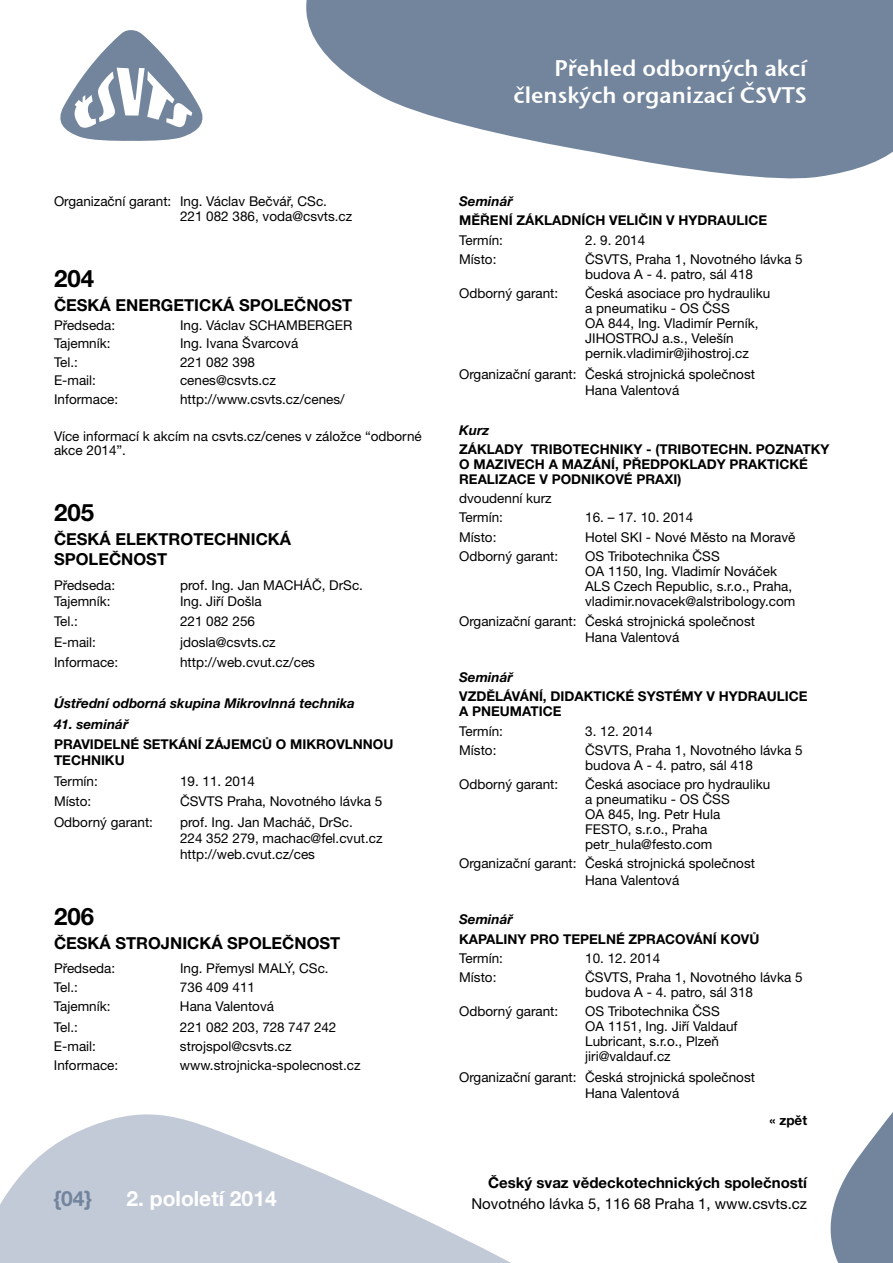
<style>
.page{position:relative;width:893px;height:1263px;background:#fff}
.page>*{position:absolute;margin:0;border:0;box-sizing:border-box;transform-origin:0 0}
.t1{font:700 24px "Helvetica Neue CE";color:#000}
.t2{font:22.5px/27px "Stone Sans Sem ITCTT Semi";color:#fff;text-align:right}
.t3{font:700 21px "Helvetica Neue CE";color:#fff}
.t4{font:700 21px "Helvetica Neue CE";color:#72859d}
.t5{font:700 16.5px/19.8px "Helvetica Neue CE";color:#000}
.t6{font:15px "Helvetica Neue CE";color:#000}
.t7{font:700 15px "Helvetica Neue CE";color:#000}
.t8{font:13.5px/15px "Helvetica Neue CE";color:#000}
.t9{font:700 13.5px "Helvetica Neue CE";letter-spacing:.11em;color:#000}
.t10{font:italic 700 13.5px "Helvetica Neue CE";color:#000}
.t11{font:700 13.5px "Helvetica Neue CE";letter-spacing:.09em;color:#000}
</style>
<div class="page">
<svg style="left:0;top:1114px;width:511px;height:149px;fill:#c3cad7"></svg>
<svg style="left:306px;top:0;width:587px;height:179px;fill:#72859d"></svg>
<svg style="left:830px;top:1112px;width:63px;height:151px;fill:#72859d"></svg>
<svg style="left:60px;top:30px;width:143px;height:111px"></svg>
<p class="t8" style="left:180px;top:194px;width:174px;line-height:14.2px;text-indent:-126px">Organizační garant: Ing. Václav Bečvář, CSc.<br>221 082 386, voda@csvts.cz</p>
<h1 class="t1" style="left:54px;top:265px;width:42px">204</h1>
<p class="t5" style="left:54px;top:295px;width:24px">ČESK</p>
<p class="t5" style="left:100px;top:295px;width:28px">Á ENER</p>
<p class="t5" style="left:161px;top:295px;width:24px">GETICK</p>
<p class="t5" style="left:223px;top:295px;width:73px">Á SPOLEČNOST</p>
<p class="t8" style="left:54px;top:317px;width:63px">Předseda:</p>
<p class="t8" style="left:180px;top:317px;width:89px">Ing. Václav Schamber</p>
<p class="t8" style="left:324px;top:317px;width:20px">ger</p>
<p class="t8" style="left:54px;top:336px;width:58px">Tajemník:</p>
<p class="t8" style="left:180px;top:336px;width:120px">Ing. Ivana Švarcová</p>
<p class="t8" style="left:54px;top:354px;width:26px">Tel.:</p>
<p class="t8" style="left:180px;top:354px;width:77px">221 082 398</p>
<p class="t8" style="left:54px;top:373px;width:44px">E-mail:</p>
<p class="t8" style="left:180px;top:373px;width:98px">cenes@csvts.cz</p>
<p class="t8" style="left:54px;top:391px;width:66px">Informace:</p>
<p class="t8" style="left:180px;top:391px;width:166px">http://www.csvts.cz/cenes/</p>
<p class="t8" style="left:54px;top:429px;width:369px;line-height:14.2px">Více informací k akcím na csvts.cz/cenes v záložce “odborné akce 2014”.</p>
<h1 class="t1" style="left:54px;top:499px;width:42px">205</h1>
<p class="t5" style="left:54px;top:529px;width:239px">ČESKÁ ELEKTROTECHNICKÁ<br>SPOLEČNOST</p>
<p class="t8" style="left:54px;top:577px;width:63px">Předseda:</p>
<p class="t8" style="left:180px;top:577px;width:106px">prof. Ing. Jan Mach</p>
<p class="t8" style="left:303px;top:577px;width:61px">áč , DrSc.</p>
<p class="t8" style="left:54px;top:593px;width:58px">Tajemník:</p>
<p class="t8" style="left:180px;top:593px;width:83px">Ing. Jiří Došla</p>
<p class="t8" style="left:54px;top:614px;width:26px">Tel.:</p>
<p class="t8" style="left:180px;top:614px;width:77px">221 082 256</p>
<p class="t8" style="left:54px;top:634px;width:44px">E-mail:</p>
<p class="t8" style="left:180px;top:634px;width:97px">jdosla@csvts.cz</p>
<p class="t8" style="left:54px;top:655px;width:66px">Informace:</p>
<p class="t8" style="left:180px;top:655px;width:136px">http://web.cvut.cz/ces</p>
<p class="t10" style="left:54px;top:696px;width:303px">Ústřední odborná skupina Mikrovlnná technika</p>
<p class="t10" style="left:54px;top:716px;width:76px">41. seminář</p>
<p class="t9" style="left:54px;top:737px;width:10px">PRAVIDE</p>
<p class="t9" style="left:113px;top:737px;width:41px">LNÉ SETK</p>
<p class="t9" style="left:179px;top:737px;width:64px">ÁNÍ ZÁJEMC</p>
<p class="t9" style="left:262px;top:737px;width:24px">Ů OMIKROV</p>
<p class="t9" style="left:345px;top:737px;width:19px">LNNO</p>
<p class="t9" style="left:383px;top:737px;width:12px">U</p>
<p class="t9" style="left:54px;top:753px;width:10px">TECHNIK</p>
<p class="t9" style="left:115px;top:753px;width:12px">U</p>
<p class="t8" style="left:54px;top:773px;width:45px">Termín:</p>
<p class="t8" style="left:180px;top:773px;width:77px">19. 11. 2014</p>
<p class="t8" style="left:54px;top:794px;width:39px">Místo:</p>
<p class="t8" style="left:180px;top:794px;width:204px">ČSVTS Praha, Novotného lávka 5</p>
<p class="t8" style="left:54px;top:814px;width:101px">Odborný garant:</p>
<p class="t8" style="left:180px;top:814px;width:204px;line-height:16.2px">prof. Ing. Jan Macháč, DrSc.<br>224 352 279, machac@fel.cvut.cz http://web.cvut.cz/ces</p>
<h1 class="t1" style="left:54px;top:903px;width:42px">206</h1>
<p class="t5" style="left:54px;top:933px;width:288px">ČESKÁ STROJNICKÁ SPOLEČNOST</p>
<p class="t8" style="left:54px;top:960px;width:63px">Předseda:</p>
<p class="t8" style="left:180px;top:960px;width:150px">Ing. Přemysl Malý, CSc.</p>
<p class="t8" style="left:54px;top:979px;width:26px">Tel.:</p>
<p class="t8" style="left:180px;top:979px;width:77px">736 409 411</p>
<p class="t8" style="left:54px;top:999px;width:58px">Tajemník:</p>
<p class="t8" style="left:180px;top:999px;width:96px">Hana Valentová</p>
<p class="t8" style="left:54px;top:1019px;width:26px">Tel.:</p>
<p class="t8" style="left:180px;top:1019px;width:158px">221 082 203, 728 747 242</p>
<p class="t8" style="left:54px;top:1038px;width:44px">E-mail:</p>
<p class="t8" style="left:180px;top:1038px;width:113px">strojspol@csvts.cz</p>
<p class="t8" style="left:54px;top:1058px;width:66px">Informace:</p>
<p class="t8" style="left:180px;top:1058px;width:182px">www.strojnicka-spolecnost.cz</p>
<h3 class="t4" style="left:54px;top:1187px;width:39px">{04}</h3>
<h3 class="t3" style="left:127px;top:1187px;width:152px">2. POLOLETÍ 2014</h3>
<h2 class="t2" style="left:514px;top:53px;width:295px">Přehled odborných akcí členských organizací ČSVTS</h2>
<p class="t10" style="left:459px;top:194px;width:55px">Seminář</p>
<p class="t9" style="left:459px;top:213px;width:104px">MĚŘEN Í ZÁKLADN</p>
<p class="t9" style="left:581px;top:213px;width:61px">ÍCH VELIČIN</p>
<p class="t9" style="left:666px;top:213px;width:10px">VHYDRA</p>
<p class="t9" style="left:726px;top:213px;width:27px">ULICE</p>
<p class="t8" style="left:459px;top:232px;width:45px">Termín:</p>
<p class="t8" style="left:585px;top:232px;width:62px">2. 9. 2014</p>
<p class="t8" style="left:459px;top:252px;width:39px">Místo:</p>
<p class="t8" style="left:585px;top:252px;width:219px">ČSVTS, Praha 1, Novotného lávka 5 budova A - 4. patro, sál 418</p>
<p class="t8" style="left:459px;top:286px;width:101px">Odborný garant:</p>
<p class="t8" style="left:585px;top:286px;width:187px">Česká asociace pro hydrauliku a pneumatiku - OS ČSS<br>OA 844, Ing. Vladimír Perník,<br>JIHOSTROJ a.s., Velešín pernik.vladimir@jihostroj.cz</p>
<p class="t8" style="left:585px;top:366px;width:171px;line-height:16.2px;text-indent:-126px">Organizační garant: Česká strojnická společnost<br>Hana Valentová</p>
<p class="t10" style="left:459px;top:422px;width:31px">Kurz</p>
<p class="t9" style="left:459px;top:441px;width:47px">ZÁKLADY</p>
<p class="t9" style="left:531px;top:441px;width:42px">TRI BOTECHNIKY</p>
<p class="t9" style="left:646px;top:441px;width:56px">- (TRI BOTECHN</p>
<p class="t9" style="left:748px;top:441px;width:46px">. POZNATKY</p>
<p class="t9" style="left:459px;top:456px;width:10px">OMA</p>
<p class="t9" style="left:495px;top:456px;width:18px">ZIVECH</p>
<p class="t9" style="left:549px;top:456px;width:10px">AMA</p>
<p class="t9" style="left:583px;top:456px;width:125px">ZÁNÍ, PŘED POKLADY</p>
<p class="t9" style="left:729px;top:456px;width:19px">PRAKTICK</p>
<p class="t9" style="left:799px;top:456px;width:10px">É</p>
<p class="t9" style="left:459px;top:471px;width:10px">REA</p>
<p class="t9" style="left:487px;top:471px;width:31px">LIZACE</p>
<p class="t9" style="left:539px;top:471px;width:32px">V PODNIKOV</p>
<p class="t9" style="left:624px;top:471px;width:59px">É PRAXI)</p>
<p class="t8" style="left:459px;top:489px;width:94px;line-height:19.2px">dvoudenní kurz<br>Termín:</p>
<p class="t8" style="left:585px;top:510px;width:110px">16. – 17. 10. 2014</p>
<p class="t8" style="left:459px;top:529px;width:39px">Místo:</p>
<p class="t8" style="left:585px;top:529px;width:212px">Hotel SKI - Nové Město na Moravě</p>
<p class="t8" style="left:459px;top:548px;width:101px">Odborný garant:</p>
<p class="t8" style="left:585px;top:548px;width:212px">OS Tribotechnika ČSS<br>OA 1150, Ing. Vladimír Nováček<br>ALS Czech Republic, s.r.o., Praha, vladimir.novacek@alstribology.com</p>
<p class="t8" style="left:585px;top:613px;width:171px;line-height:16.2px;text-indent:-126px">Organizační garant: Česká strojnická společnost<br>Hana Valentová</p>
<p class="t10" style="left:459px;top:670px;width:55px">Seminář</p>
<p class="t11" style="left:459px;top:689px;width:101px">VZDĚLÁVÁNÍ, DIDAKTICK</p>
<p class="t9" style="left:625px;top:689px;width:23px">É SYST</p>
<p class="t9" style="left:673px;top:689px;width:44px">ÉMY VHYDRA</p>
<p class="t9" style="left:767px;top:689px;width:27px">ULICE</p>
<p class="t9" style="left:459px;top:704px;width:61px">A PNEUMATICE</p>
<p class="t8" style="left:459px;top:723px;width:45px">Termín:</p>
<p class="t8" style="left:585px;top:723px;width:69px">3. 12. 2014</p>
<p class="t8" style="left:459px;top:743px;width:39px">Místo:</p>
<p class="t8" style="left:585px;top:743px;width:219px">ČSVTS, Praha 1, Novotného lávka 5 budova A - 4. patro, sál 418</p>
<p class="t8" style="left:459px;top:777px;width:101px">Odborný garant:</p>
<p class="t8" style="left:585px;top:777px;width:187px">Česká asociace pro hydrauliku a pneumatiku - OS ČSS<br>OA 845, Ing. Petr Hula<br>FESTO, s.r.o., Praha petr_hula@festo.com</p>
<p class="t8" style="left:585px;top:855px;width:171px;line-height:16.2px;text-indent:-126px">Organizační garant: Česká strojnická společnost<br>Hana Valentová</p>
<p class="t10" style="left:459px;top:912px;width:55px">Seminář</p>
<p class="t9" style="left:459px;top:931px;width:53px">KAPALINY</p>
<p class="t9" style="left:530px;top:931px;width:127px">PRO TEPELNÉ ZPRACOV</p>
<p class="t9" style="left:694px;top:931px;width:38px">ÁNÍ KOV</p>
<p class="t9" style="left:749px;top:931px;width:12px">Ů</p>
<p class="t8" style="left:459px;top:950px;width:45px">Termín:</p>
<p class="t8" style="left:585px;top:950px;width:77px">10. 12. 2014</p>
<p class="t8" style="left:459px;top:970px;width:39px">Místo:</p>
<p class="t8" style="left:585px;top:970px;width:219px">ČSVTS, Praha 1, Novotného lávka 5 budova A - 4. patro, sál 318</p>
<p class="t8" style="left:459px;top:1004px;width:101px">Odborný garant:</p>
<p class="t8" style="left:585px;top:1004px;width:154px">OS Tribotechnika ČSS<br>OA 1151, Ing. Jiří Valdauf<br>Lubricant, s.r.o., Plzeň jiri@valdauf.cz</p>
<p class="t8" style="left:585px;top:1069px;width:171px;line-height:16.2px;text-indent:-126px">Organizační garant: Česká strojnická společnost<br>Hana Valentová</p>
<p class="t9" style="left:770px;top:1113px;width:39px">« ZPĚT</p>
<p class="t7" style="left:488px;top:1174px;width:320px">ČESKÝ SVAZ VĚDECKOTECHNICKÝCH SPOLEČNOSTÍ</p>
<p class="t6" style="left:471px;top:1195px;width:337px">Novotného lávka 5, 116 68 Praha 1, www.csvts.cz</p>
</div>
